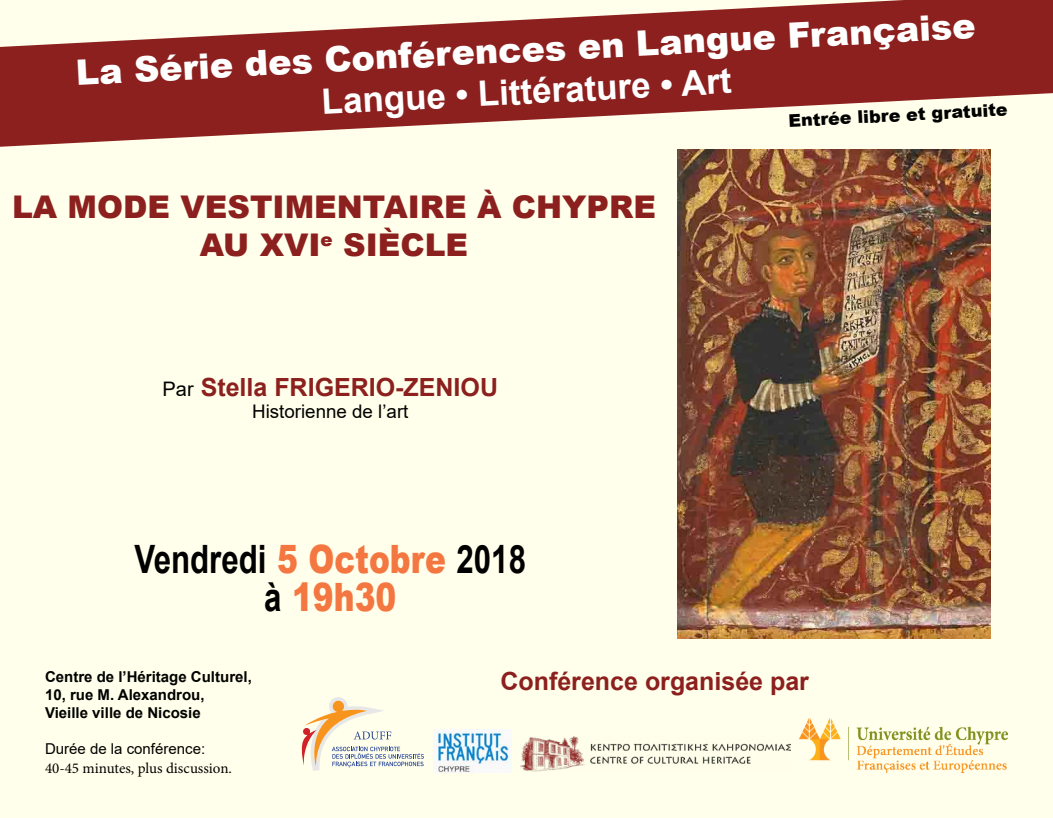
<style>
.page{position:relative;width:1053px;height:818px;background:#fff}
.page>*{position:absolute;margin:0;border:0;box-sizing:border-box;transform-origin:0 0}
.t1{font:700 39px/37.5px "Arial";color:#000;text-align:center;scale:.8 1}
.t2{font:900 35px "Arial";color:#fff}
.t3{font:700 35px "Arial";color:#fff}
.t4{font:900 31.25px/37.5px "Arial";color:#8c201e;text-align:center}
.t5{font:700 25px "Arial";color:#8c201e}
.t6{font:18.75px "Arial";color:#000}
.t7{font:900 17.5px "Arial";color:#000}
.t8{font:700 15px/18px "Arial";color:#000}
.t9{font:15px "Minion Pro";color:#000}
.t10{font:15px "Arial";color:#000}
.s1{font-weight:400;font-size:20px;color:#000}
.s2{font-weight:900;color:#f47741}
</style>
<div class="page">
<div style="left:0;top:147px;width:1052px;height:670px;background:#ffffeb"></div>
<img style="left:677px;top:150px;width:312px;height:488px">
<svg style="left:0;top:0;width:1052px;height:147px;background:#b0675f"></svg>
<svg style="left:301px;top:695px;width:123px;height:75px;background:#efe7d3"></svg>
<img style="left:433px;top:729px;width:78px;height:43px">
<img style="left:520px;top:735px;width:270px;height:36px">
<img style="left:799px;top:718px;width:208px;height:54px">
<h2 class="t2" style="left:74px;top:47px;width:902px;rotate:-3deg">La Série des Conférences en Langue Française</h2>
<h2 class="t3" style="left:320px;top:77px;width:412px;rotate:-3deg">Langue • Littérature • Art</h2>
<p class="t7" style="left:787px;top:108px;width:221px;rotate:-3deg">Entrée libre et gratuite</p>
<h3 class="t4" style="left:12px;top:187px;width:645px">LA MODE VESTIMENTAIRE À CHYPRE<br>AU XVI<sup>e</sup> SIÈCLE</h3>
<h3 class="t5" style="left:162px;top:369px;width:337px"><span class="s1">Par</span> Stella FRIGERIO-ZENIOU</h3>
<p class="t6" style="left:252px;top:398px;width:158px">Historienne de l’art</p>
<h1 class="t1" style="left:135px;top:541px;width:491px">Vendredi <span class="s2">5 Octobre</span> 2018 à <span class="s2">19h30</span></h1>
<p class="t8" style="left:45px;top:668px;width:208px">Centre de l’Héritage Culturel,<br>10, rue M. Alexandrou,<br>Vieille ville de Nicosie</p>
<p class="t10" style="left:45px;top:738px;width:162px">Durée de la conférence:</p>
<p class="t9" style="left:45px;top:757px;width:188px">40-45 minutes, plus discussion.</p>
<h3 class="t5" style="left:500px;top:663px;width:310px">Conférence organisée par</h3>
</div>
